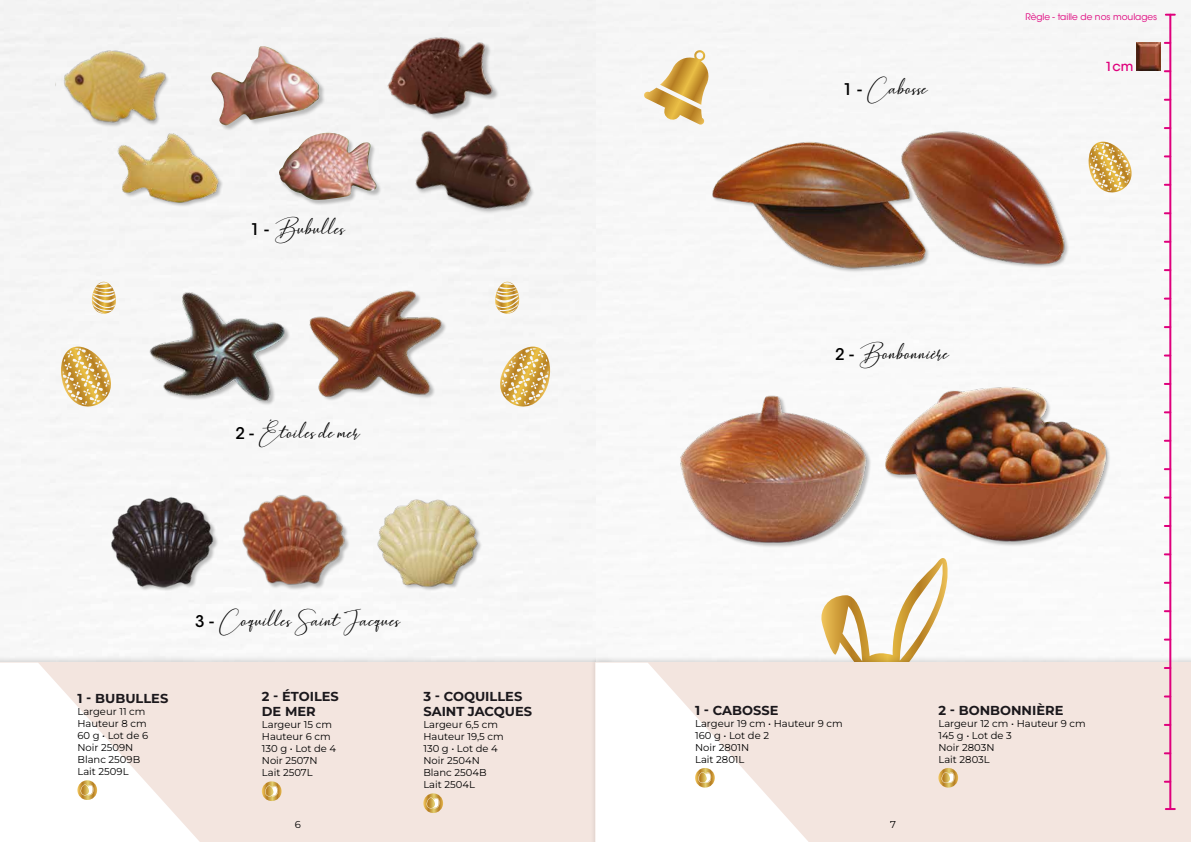
<style>
.page{position:relative;width:1191px;height:842px;background:#fff}
.page>*{position:absolute;margin:0;border:0;box-sizing:border-box;transform-origin:0 0}
.t1{font:17.2px "Hearth Stone";color:#000}
.t2{font:500 13.1px "ITC Avant Garde Std";color:#df007c}
.t3{font:100 13px/15px "Montserrat";color:#1b181c}
.t4{font:100 10px/12px "Montserrat";color:#000}
.t5{font:9px "ITC Avant Garde Std";color:#df007c}
.s1{font-family:"ITC Avant Garde Std";font-weight:500;font-size:16px}
.s2{font-size:12.4px}
</style>
<div class="page">
<div style="left:0;top:656px;width:615px;height:186px;background:#000;opacity:.15"></div>
<div style="left:0;top:663px;width:609px;height:179px;background:#f3e5df"></div>
<img style="left:596px;top:1px;width:595px;height:655px">
<svg style="left:819px;top:558px;width:134px;height:98px"></svg>
<div style="left:590px;top:656px;width:601px;height:186px;background:#000;opacity:.15"></div>
<div style="left:595px;top:663px;width:596px;height:179px;background:#f3e5df"></div>
<svg style="left:92px;top:282px;width:29px;height:32px"></svg>
<svg style="left:490px;top:282px;width:29px;height:32px"></svg>
<svg style="left:61px;top:347px;width:65px;height:60px"></svg>
<svg style="left:1088px;top:142px;width:56px;height:51px"></svg>
<svg style="left:485px;top:347px;width:65px;height:60px"></svg>
<svg style="left:643px;top:50px;width:67px;height:75px"></svg>
<svg style="left:0;top:663px;width:200px;height:179px"></svg>
<svg style="left:423px;top:793px;width:20px;height:20px"></svg>
<svg style="left:426px;top:797px;width:13px;height:11px"></svg>
<svg style="left:262px;top:781px;width:19px;height:20px"></svg>
<svg style="left:265px;top:785px;width:13px;height:11px"></svg>
<img style="left:51px;top:41px;width:120px;height:91px">
<div style="left:119px;top:134px;width:104px;height:73px;background:#000;opacity:.25"></div>
<img style="left:111px;top:132px;width:111px;height:71px">
<div style="left:211px;top:46px;width:115px;height:86px;background:#000;opacity:.25"></div>
<img style="left:211px;top:46px;width:108px;height:79px">
<img style="left:376px;top:20px;width:123px;height:107px">
<img style="left:402px;top:105px;width:149px;height:121px">
<div style="left:279px;top:133px;width:103px;height:73px;background:#000;opacity:.25"></div>
<img style="left:278px;top:133px;width:100px;height:68px">
<img style="left:373px;top:488px;width:112px;height:105px">
<div style="left:243px;top:496px;width:108px;height:94px;background:#000;opacity:.25"></div>
<img style="left:239px;top:493px;width:110px;height:95px">
<img style="left:148px;top:285px;width:140px;height:121px">
<img style="left:304px;top:288px;width:143px;height:112px">
<div style="left:112px;top:497px;width:106px;height:95px;background:#000;opacity:.25"></div>
<img style="left:109px;top:488px;width:106px;height:107px">
<svg style="left:595px;top:663px;width:213px;height:179px"></svg>
<img style="left:674px;top:393px;width:180px;height:155px">
<svg style="left:938px;top:768px;width:20px;height:20px"></svg>
<svg style="left:941px;top:772px;width:13px;height:11px"></svg>
<img style="left:885px;top:117px;width:183px;height:150px">
<img style="left:854px;top:363px;width:256px;height:187px">
<img style="left:708px;top:138px;width:223px;height:135px">
<img style="left:1136px;top:43px;width:24px;height:28px">
<hr style="left:1169px;top:15px;width:2px;height:794px;background:#df007c">
<svg style="left:1165px;top:14px;width:9px;height:2px"></svg>
<svg style="left:1165px;top:808px;width:9px;height:2px"></svg>
<h1 class="t1" style="left:250px;top:219px;width:96px"><span class="s1">1 -</span> Bubulles</h1>
<h1 class="t1" style="left:235px;top:423px;width:126px"><span class="s1">2 -</span> Étoiles de mer</h1>
<h3 class="t3" style="left:77px;top:691px;width:92px">1 - BUBULLES</h3>
<p class="t4" style="left:77px;top:705px;width:72px">Largeur 11 cm<br>Hauteur 8 cm<br>60 g • Lot de 6<br>Noir 2509N<br>Blanc 2509B<br>Lait 2509L</p>
<h1 class="t1" style="left:195px;top:611px;width:207px"><span class="s1">3 -</span> Coquilles Saint Jacques</h1>
<h3 class="t3" style="left:262px;top:689px;width:79px">2 - ÉTOILES<br>DE MER</h3>
<p class="t4" style="left:262px;top:718px;width:76px">Largeur 15 cm<br>Hauteur 6 cm<br>130 g • Lot de 4<br>Noir 2507N<br>Lait 2507L</p>
<p class="t4" style="left:295px;top:818px;width:8px">6</p>
<h3 class="t3" style="left:423px;top:689px;width:110px">3 - COQUILLES<br>SAINT JACQUES</h3>
<p class="t4" style="left:423px;top:718px;width:82px">Largeur 6,5 cm<br>Hauteur 19,5 cm<br>130 g • Lot de 4<br>Noir 2504N<br>Blanc 2504B<br>Lait 2504L</p>
<p class="t5" style="left:1025px;top:12px;width:133px">Règle - taille de nos moulages</p>
<h1 class="t1" style="left:843px;top:79px;width:86px"><span class="s1">1 -</span> Cabosse</h1>
<h1 class="t1" style="left:835px;top:344px;width:115px"><span class="s1">2 -</span> Bonbonnière</h1>
<h2 class="t2" style="left:1105px;top:58px;width:30px"><span class="s2">1</span>cm</h2>
<h3 class="t3" style="left:695px;top:702px;width:85px">1 - CABOSSE</h3>
<p class="t4" style="left:695px;top:717px;width:149px">Largeur 19 cm • Hauteur 9 cm<br>160 g • Lot de 2<br>Noir 2801N<br>Lait 2801L</p>
<p class="t4" style="left:890px;top:818px;width:7px">7</p>
<h3 class="t3" style="left:938px;top:702px;width:126px">2 - BONBONNIÈRE</h3>
<p class="t4" style="left:938px;top:717px;width:149px">Largeur 12 cm • Hauteur 9 cm<br>145 g • Lot de 3<br>Noir 2803N<br>Lait 2803L</p>
</div>
